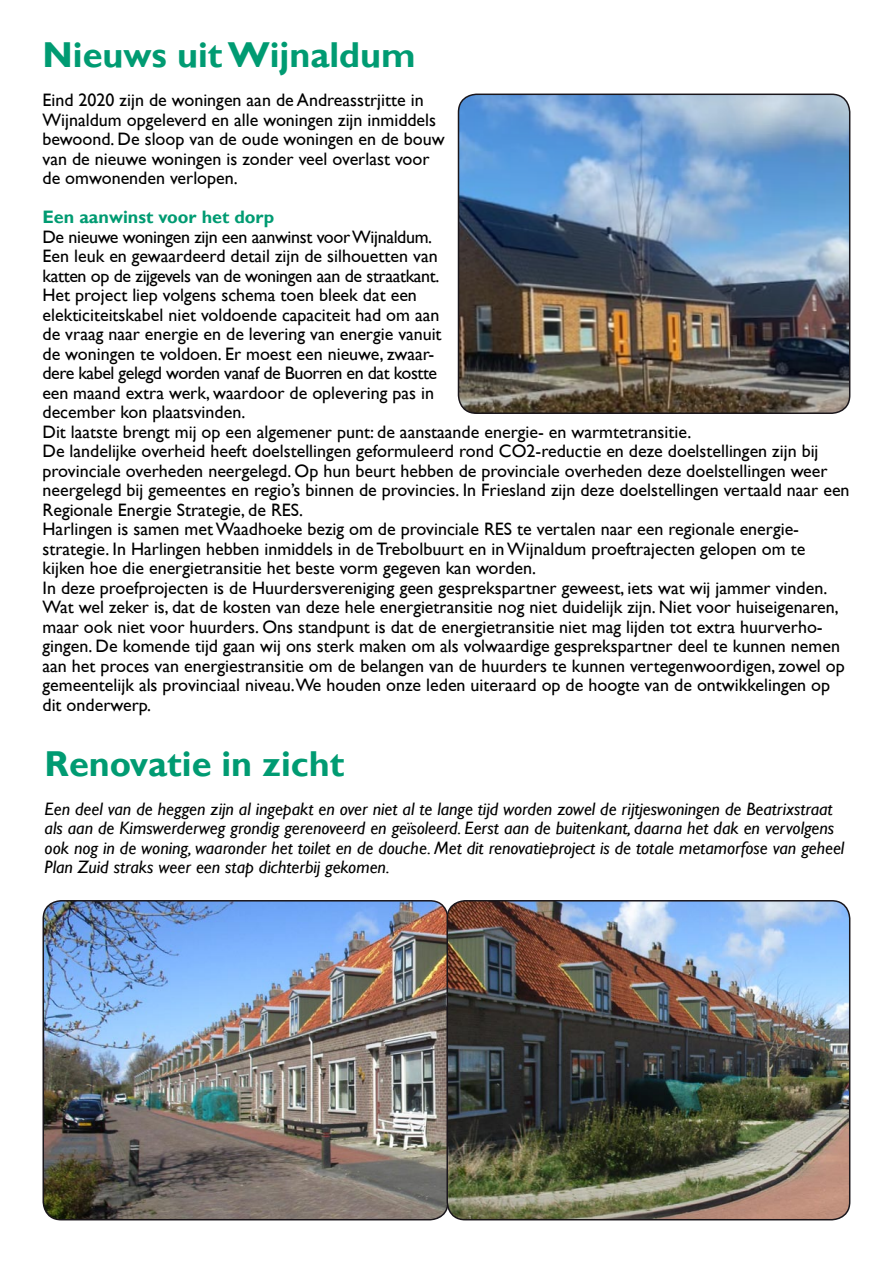
<style>
.page{position:relative;width:893px;height:1263px;background:#fff}
.page>*{position:absolute;margin:0;border:0;box-sizing:border-box;transform-origin:0 0}
.t1{font:700 36px "Gill Sans";color:#009b72}
.t2{font:18px/19.5px "Gill Sans";color:#000}
.t3{font:italic 18px/19.5px "Gill Sans";color:#000}
.t4{font:700 18px "Gill Sans";color:#009b72}
</style>
<div class="page">
<img style="left:458px;top:94px;width:392px;height:319px">
<div style="left:458px;top:94px;width:392px;height:320px;border:2px solid #1a161b;border-radius:18px"></div>
<img style="left:43px;top:901px;width:405px;height:319px;border-radius:18px">
<div style="left:43px;top:900px;width:406px;height:320px;border:2px solid #1a161b;border-radius:18px"></div>
<img style="left:447px;top:901px;width:403px;height:319px;border-radius:18px">
<div style="left:446px;top:900px;width:404px;height:320px;border:2px solid #1a161b;border-radius:18px"></div>
<h1 class="t1" style="left:43px;top:34px;width:375px">Nieuws uit Wijnaldum</h1>
<p class="t2" style="left:43px;top:90px;width:404px">Eind 2020 zijn de woningen aan de Andreasstrjitte in Wijnaldum opgeleverd en alle woningen zijn inmiddels bewoond. De sloop van de oude woningen en de bouw van de nieuwe woningen is zonder veel overlast voor de omwonenden verlopen.</p>
<p class="t4" style="left:43px;top:207px;width:233px">Een aanwinst voor het dorp</p>
<p class="t2" style="left:43px;top:227px;width:809px">De nieuwe woningen zijn een aanwinst voor Wijnaldum.<br>Een leuk en gewaardeerd detail zijn de silhouetten van<br>katten op de zijgevels van de woningen aan de straatkant.<br>Het project liep volgens schema toen bleek dat een<br>elekticiteitskabel niet voldoende capaciteit had om aan<br>de vraag naar energie en de levering van energie vanuit<br>de woningen te voldoen. Er moest een nieuwe, zwaar-<br>dere kabel gelegd worden vanaf de Buorren en dat kostte<br>een maand extra werk, waardoor de oplevering pas in<br>december kon plaatsvinden.<br>Dit laatste brengt mij op een algemener punt: de aanstaande energie- en warmtetransitie.<br>De landelijke overheid heeft doelstellingen geformuleerd rond CO2-reductie en deze doelstellingen zijn bij provinciale overheden neergelegd. Op hun beurt hebben de provinciale overheden deze doelstellingen weer neergelegd bij gemeentes en regio’s binnen de provincies. In Friesland zijn deze doelstellingen vertaald naar een Regionale Energie Strategie, de RES.<br>Harlingen is samen met Waadhoeke bezig om de provinciale RES te vertalen naar een regionale energie&shy;strategie. In Harlingen hebben inmiddels in de Trebolbuurt en in Wijnaldum proeftrajecten gelopen om te kijken hoe die energietransitie het beste vorm gegeven kan worden.<br>In deze proefprojecten is de Huurdersvereniging geen gesprekspartner geweest, iets wat wij jammer vinden.<br>Wat wel zeker is, dat de kosten van deze hele energietransitie nog niet duidelijk zijn. Niet voor huiseigenaren, maar ook niet voor huurders. Ons standpunt is dat de energietransitie niet mag lijden tot extra huurverho&shy;gingen. De komende tijd gaan wij ons sterk maken om als volwaardige gesprekspartner deel te kunnen nemen aan het proces van energiestransitie om de belangen van de huurders te kunnen vertegenwoordigen, zowel op gemeentelijk als provinciaal niveau.We houden onze leden uiteraard op de hoogte van de ontwikkelingen op dit onderwerp.</p>
<h1 class="t1" style="left:45px;top:742px;width:301px">Renovatie in zicht</h1>
<p class="t3" style="left:45px;top:799px;width:801px">Een deel van de heggen zijn al ingepakt en over niet al te lange tijd worden zowel de rijtjeswoningen de Beatrixstraat als aan de Kimswerderweg grondig gerenoveerd en geïsoleerd. Eerst aan de buitenkant, daarna het dak en vervolgens ook nog in de woning, waaronder het toilet en de douche. Met dit renovatieproject is de totale metamorfose van geheel Plan Zuid straks weer een stap dichterbij gekomen.</p>
</div>
